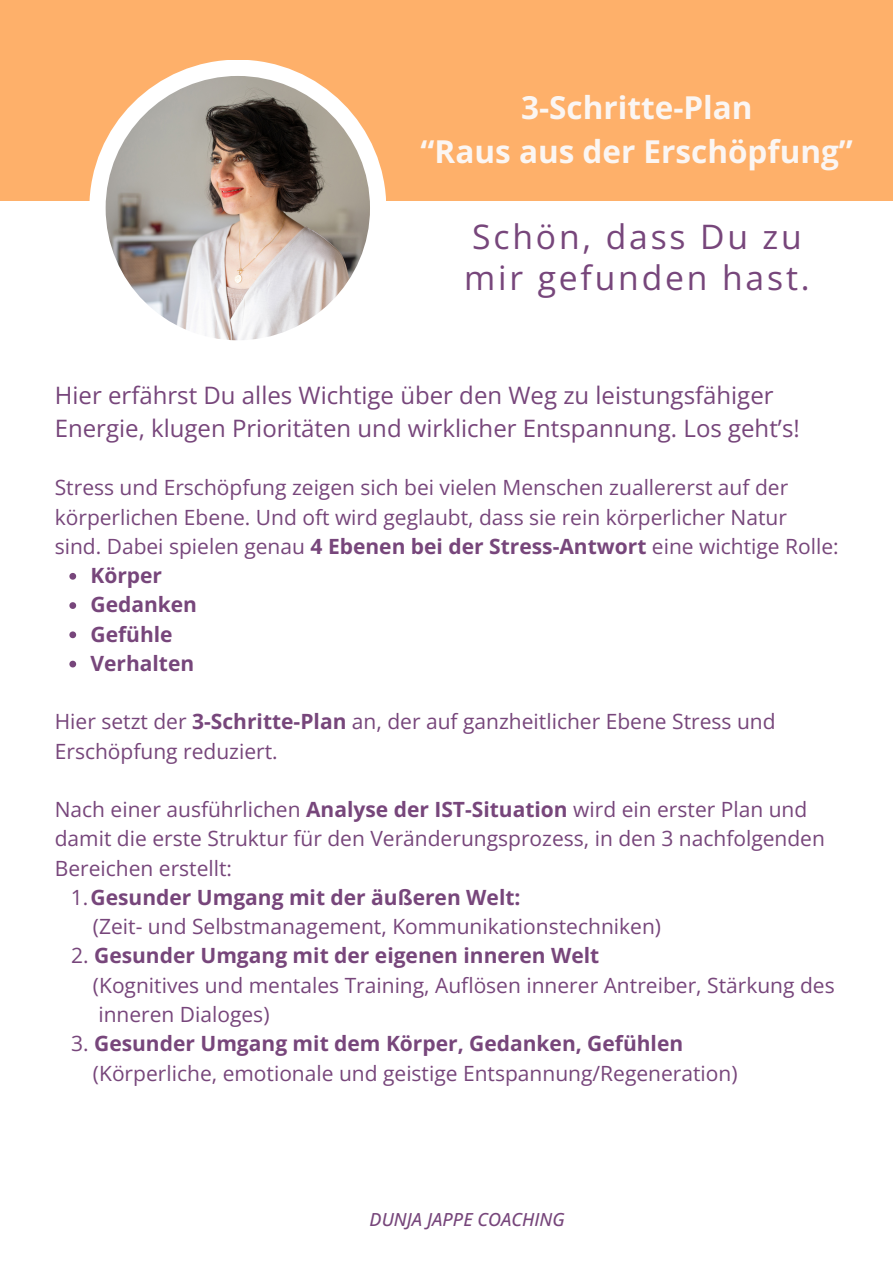
<style>
.page{position:relative;width:893px;height:1264px;background:#fff}
.page>*{position:absolute;margin:0;border:0;box-sizing:border-box;transform-origin:0 0}
.t1{font:33.75px/40.5px "Open Sans";letter-spacing:.085em;color:#77467b}
.t2{font:700 31.5px/43.8px "Open Sans";color:#fbf6f3;text-align:center}
.t3{font:24px/32.7px "Open Sans";color:#77467b}
.t4{font:21px/29.2px "Open Sans";color:#77467b}
.t5{font:700 21px "Open Sans";color:#77467b}
.t6{font:italic 500 18px "Open Sans";color:#77467b}
.s1{font-weight:700}
.s2{font-weight:400}
</style>
<div class="page">
<div style="left:0;top:0;width:892px;height:200px;background:#feb06a"></div>
<div style="left:89px;top:60px;width:297px;height:296px;background:#fff;border-radius:50%"></div>
<img style="left:106px;top:76px;width:264px;height:264px;border-radius:50%">
<svg style="left:69px;top:573px;width:7px;height:6px"></svg>
<svg style="left:69px;top:602px;width:7px;height:7px"></svg>
<svg style="left:69px;top:631px;width:7px;height:7px"></svg>
<svg style="left:69px;top:660px;width:7px;height:7px"></svg>
<h3 class="t2" style="left:420px;top:85px;width:434px">3-Schritte-Plan<br>“Raus aus der Erschöpfung”</h3>
<p class="t1" style="left:464px;top:216px;width:347px">Schön, dass Du zu mir gefunden hast.</p>
<h4 class="t3" style="left:55px;top:378px;width:746px">Hier erfährst Du alles Wichtige über den Weg zu leistungsfähiger<br>Energie, klugen Prioritäten und wirklicher Entspannung. Los geht’s!</h4>
<p class="t4" style="left:55px;top:472px;width:785px">Stress und Erschöpfung zeigen sich bei vielen Menschen zuallererst auf der körperlichen Ebene. Und oft wird geglaubt, dass sie rein körperlicher Natur sind. Dabei spielen genau <span class="s1">4 Ebenen bei der Stress-Antwort</span> eine wichtige Rolle:</p>
<p class="t5" style="left:90px;top:560px;width:73px">Körper</p>
<p class="t5" style="left:90px;top:590px;width:108px">Gedanken</p>
<p class="t5" style="left:90px;top:619px;width:84px">Gefühle</p>
<h4 class="t5" style="left:90px;top:648px;width:105px">Verhalten</h4>
<h4 class="t4" style="left:55px;top:706px;width:722px">Hier setzt der <span class="s1">3-Schritte-Plan</span> an, der auf ganzheitlicher Ebene Stress und<br>Erschöpfung reduziert.</h4>
<p class="t4" style="left:55px;top:794px;width:771px">Nach einer ausführlichen <span class="s1">Analyse der IST-Situation</span> wird ein erster Plan und damit die erste Struktur für den Veränderungsprozess, in den 3 nachfolgenden<br>Bereichen erstellt:</p>
<h4 class="t5" style="left:71px;top:882px;width:451px"><span class="s2">1.</span>Gesunder Umgang mit der äußeren Welt:</h4>
<p class="t4" style="left:93px;top:911px;width:569px">(Zeit- und Selbstmanagement, Kommunikationstechniken)</p>
<p class="t4" style="left:93px;top:940px;width:743px;text-indent:-22px">2. <span class="s1">Gesunder Umgang mit der eigenen inneren Welt<br></span>(Kognitives und mentales Training, Auflösen innerer Antreiber, Stärkung des inneren Dialoges)</p>
<p class="t4" style="left:93px;top:1028px;width:646px;text-indent:-22px">3. <span class="s1">Gesunder Umgang mit dem Körper, Gedanken, Gefühlen </span>(Körperliche, emotionale und geistige Entspannung/Regeneration)</p>
<h2 class="t6" style="left:369px;top:1206px;width:197px">DUNJA JAPPE COACHING</h2>
</div>
